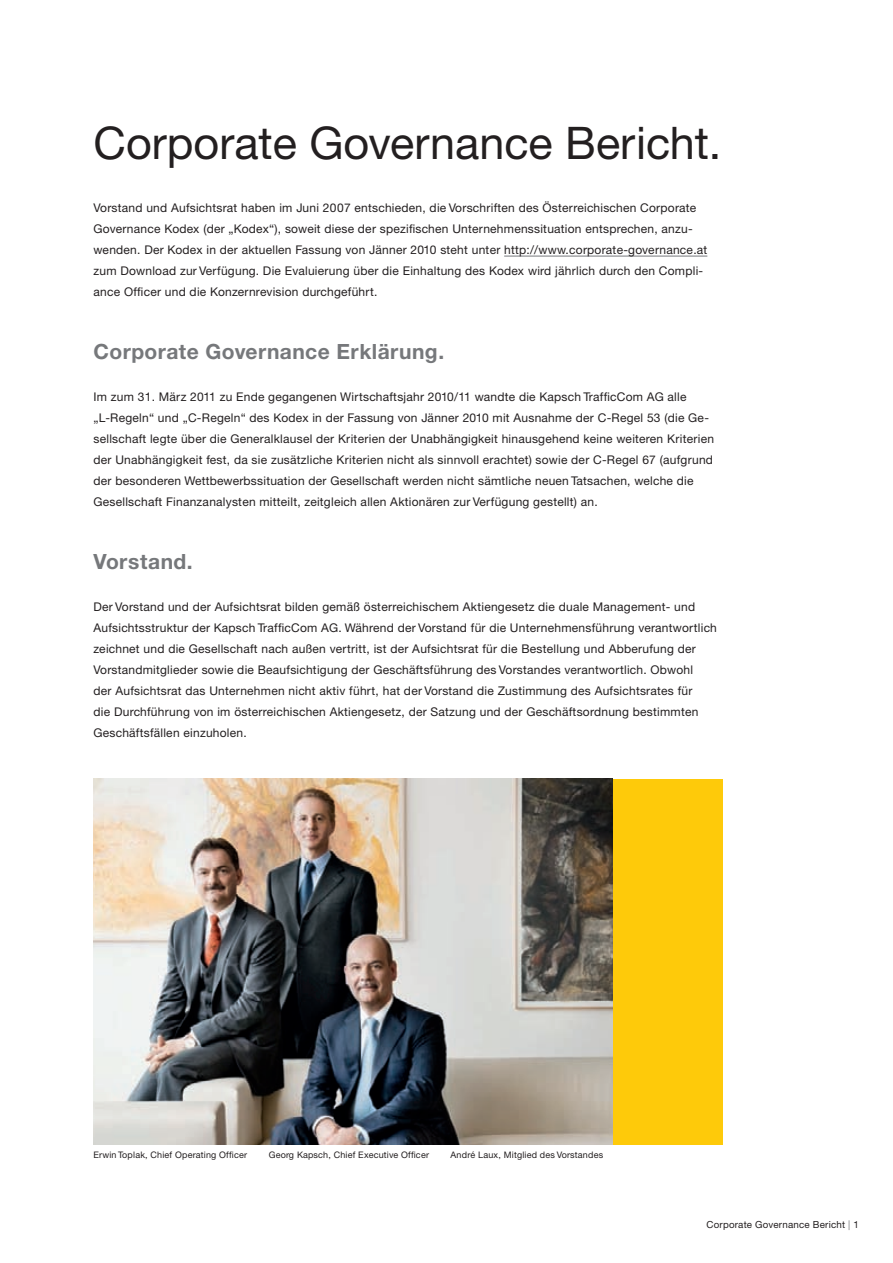
<style>
.page{position:relative;width:893px;height:1263px;background:#fff}
.page>*{position:absolute;margin:0;border:0;box-sizing:border-box;transform-origin:0 0}
.t1{font:45px "Helvetica Neue CE";color:#231f20}
.t2{font:700 21px "Helvetica Neue CE";letter-spacing:.02em;color:#76787b}
.t3{font:12px/21px "Helvetica Neue CE";letter-spacing:.02em;color:#231f20}
.t4{font:9.75px "Helvetica Neue CE";letter-spacing:.02em;color:#231f20}
.t5{font:9px "Helvetica Neue CE";letter-spacing:.02em;color:#231f20}
.s1{color:#76787b}
</style>
<div class="page">
<hr style="left:504px;top:256px;width:203px;height:1px;background:#76787b">
<div style="left:204px;top:779px;width:519px;height:365px;background:#feca0a"></div>
<img style="left:94px;top:779px;width:518px;height:365px">
<h1 class="t1" style="left:94px;top:116px;width:629px">Corporate Governance Bericht.</h1>
<p class="t3" style="left:94px;top:197px;width:615px">Vorstand und Aufsichtsrat haben im Juni 2007 entschieden, die Vorschriften des Österreichischen Corporate Governance Kodex (der „Kodex“), soweit diese der spezifischen Unternehmenssituation entsprechen, anzu&shy;wenden. Der Kodex in der aktuellen Fassung von Jänner 2010 steht unter http://www.corporate-governance.at zum Download zur Verfügung. Die Evaluierung über die Einhaltung des Kodex wird jährlich durch den Compli&shy;ance Officer und die Konzernrevision durchgeführt.</p>
<h2 class="t2" style="left:94px;top:338px;width:352px">Corporate Governance Erklärung.</h2>
<p class="t3" style="left:94px;top:386px;width:622px">Im zum 31. März 2011 zu Ende gegangenen Wirtschaftsjahr 2010/11 wandte die Kapsch TrafficCom AG alle „L-Regeln“ und „C-Regeln“ des Kodex in der Fassung von Jänner 2010 mit Ausnahme der C-Regel 53 (die Ge&shy;sellschaft legte über die Generalklausel der Kriterien der Unabhängigkeit hinausgehend keine weiteren Kriterien der Unabhängigkeit fest, da sie zusätzliche Kriterien nicht als sinnvoll erachtet) sowie der C-Regel 67 (aufgrund der besonderen Wettbewerbssituation der Gesellschaft werden nicht sämtliche neuen Tatsachen, welche die Gesellschaft Finanzanalysten mitteilt, zeitgleich allen Aktionären zur Verfügung gestellt) an.</p>
<h2 class="t2" style="left:94px;top:548px;width:101px">Vorstand.</h2>
<p class="t3" style="left:94px;top:596px;width:625px">Der Vorstand und der Aufsichtsrat bilden gemäß österreichischem Aktiengesetz die duale Management- und Aufsichtsstruktur der Kapsch TrafficCom AG. Während der Vorstand für die Unternehmensführung verantwortlich zeichnet und die Gesellschaft nach außen vertritt, ist der Aufsichtsrat für die Bestellung und Abberufung der Vorstandmitglieder sowie die Beaufsichtigung der Geschäftsführung des Vorstandes verantwortlich. Obwohl<br>der Aufsichtsrat das Unternehmen nicht aktiv führt, hat der Vorstand die Zustimmung des Aufsichtsrates für<br>die Durchführung von im österreichischen Aktiengesetz, der Satzung und der Geschäftsordnung bestimmten Geschäftsfällen einzuholen.</p>
<p class="t5" style="left:94px;top:1149px;width:155px">Erwin Toplak, Chief Operating Officer</p>
<p class="t5" style="left:269px;top:1149px;width:162px">Georg Kapsch, Chief Executive Officer</p>
<p class="t5" style="left:451px;top:1149px;width:154px">André Laux, Mitglied des Vorstandes</p>
<p class="t4" style="left:707px;top:1218px;width:154px">Corporate Governance Bericht <span class="s1">|</span> 1</p>
</div>
